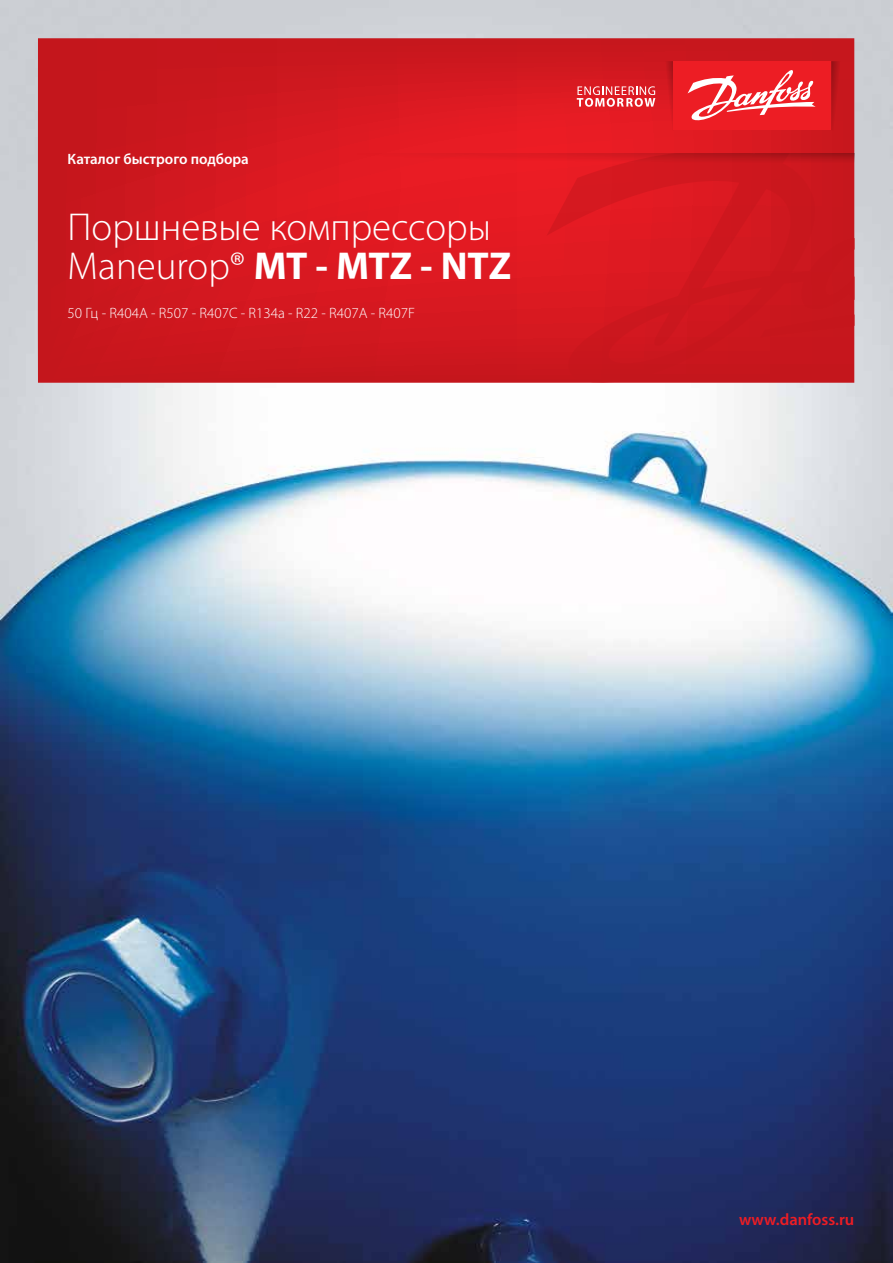
<style>
.page{position:relative;width:893px;height:1263px;background:#fff}
.page>*{position:absolute;margin:0;border:0;box-sizing:border-box;transform-origin:0 0}
.t1{font:300 39px/39px "Myriad Pro";color:#fff}
.t2{font:600 16.5px "Myriad Pro";color:#ed1d24}
.t3{font:300 15px "Myriad Pro";color:#fff}
.t4{font:600 15px "Myriad Pro";color:#fff}
.s1{font-weight:700}
</style>
<div class="page">
<img style="left:0;top:0;width:893px;height:1263px">
<svg style="left:38px;top:38px;width:816px;height:345px"></svg>
<svg style="left:546px;top:166px;width:308px;height:217px;fill:#ce171e"></svg>
<svg style="left:831px;top:61px;width:13px;height:69px"></svg>
<svg style="left:661px;top:61px;width:12px;height:69px"></svg>
<svg style="left:357px;top:153px;width:497px;height:13px"></svg>
<div style="left:673px;top:61px;width:158px;height:69px;background:#ed1d24"></div>
<svg style="left:577px;top:86px;width:78px;height:21px"></svg>
<svg style="left:687px;top:70px;width:129px;height:51px"></svg>
<p class="t4" style="left:68px;top:151px;width:183px">Каталог быстрого подбора</p>
<h1 class="t1" style="left:68px;top:208px;width:445px">Поршневые компрессоры<br>Maneurop® <span class="s1">MT - MTZ - NTZ</span></h1>
<p class="t3" style="left:68px;top:305px;width:349px">50 Гц - R404A - R507 - R407C - R134a - R22 - R407A - R407F</p>
<p class="t2" style="left:739px;top:1210px;width:117px">www.danfoss.ru</p>
</div>
